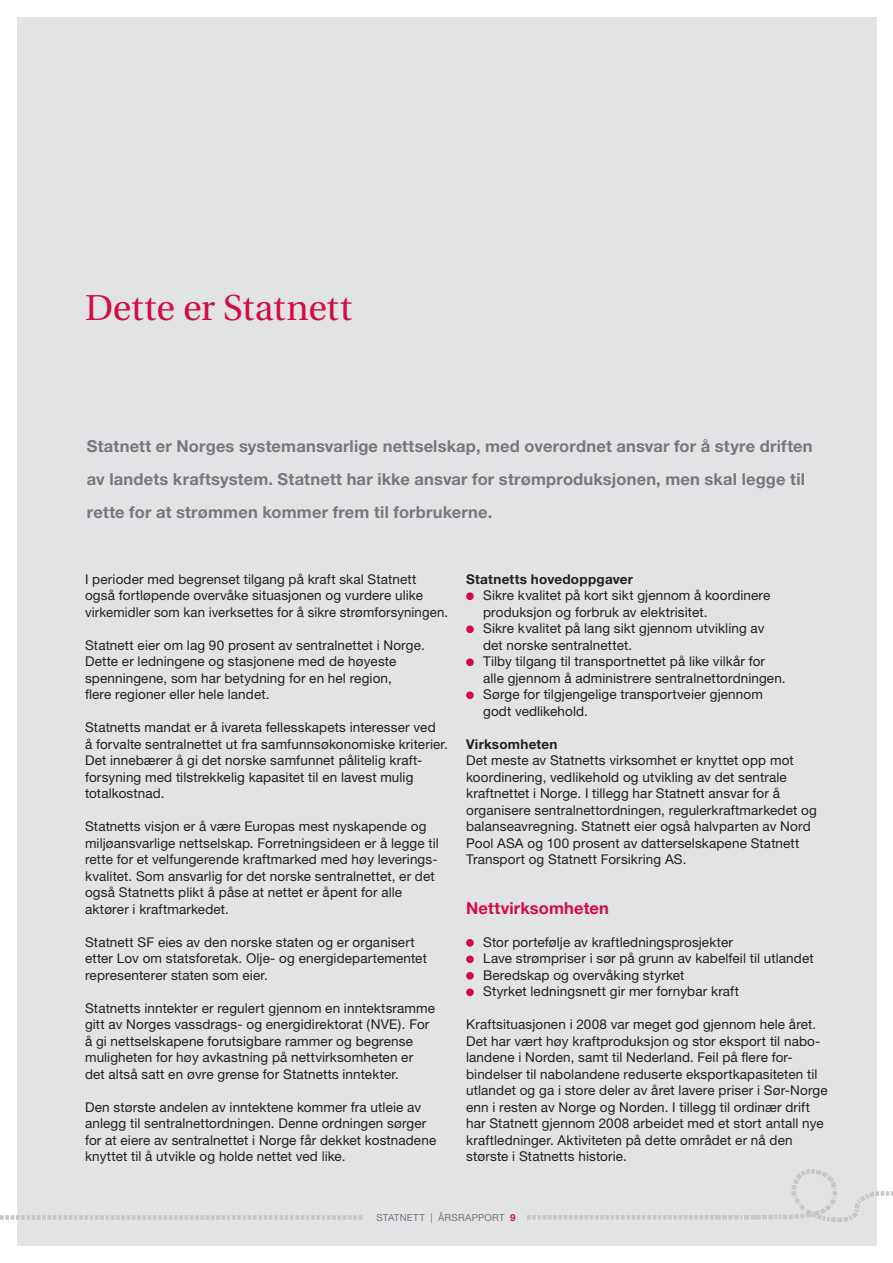
<style>
.page{position:relative;width:893px;height:1263px;background:#fff}
.page>*{position:absolute;margin:0;border:0;box-sizing:border-box;transform-origin:0 0}
.t1{font:36px "Utopia";letter-spacing:-.005em;color:#d20d44}
.t2{font:700 16.5px/33px "Helvetica Neue";letter-spacing:.01em;color:#76787b}
.t3{font:700 16.5px "Helvetica Neue";color:#d20d44}
.t4{font:13.5px/16.5px "Helvetica Neue";letter-spacing:.01em;color:#231f20}
.t5{font:700 13.5px "Helvetica Neue";color:#231f20}
.t6{font:9.75px "Helvetica Neue";letter-spacing:.02em;color:#76787b}
.s1{font-weight:700;color:#d20d44}
</style>
<div class="page">
<div style="left:17px;top:17px;width:859px;height:1229px;background:#e2e3e5"></div>
<svg style="left:0;top:1215px;width:362px;height:5px"></svg>
<div style="left:466px;top:592px;width:8px;height:8px;background:#d20d44;border-radius:50%"></div>
<div style="left:466px;top:625px;width:8px;height:8px;background:#d20d44;border-radius:50%"></div>
<div style="left:466px;top:658px;width:8px;height:8px;background:#d20d44;border-radius:50%"></div>
<div style="left:466px;top:691px;width:8px;height:8px;background:#d20d44;border-radius:50%"></div>
<div style="left:466px;top:939px;width:8px;height:8px;background:#d20d44;border-radius:50%"></div>
<div style="left:466px;top:955px;width:8px;height:8px;background:#d20d44;border-radius:50%"></div>
<div style="left:466px;top:972px;width:8px;height:8px;background:#d20d44;border-radius:50%"></div>
<div style="left:466px;top:988px;width:8px;height:8px;background:#d20d44;border-radius:50%"></div>
<svg style="left:527px;top:1167px;width:366px;height:57px"></svg>
<h1 class="t1" style="left:85px;top:288px;width:269px">Dette er Statnett</h1>
<p class="t2" style="left:87px;top:429px;width:727px">Statnett er Norges systemansvarlige nettselskap, med overordnet ansvar for å styre driften av landets kraftsystem. Statnett har ikke ansvar for strømproduksjonen, men skal legge til rette for at strømmen kommer frem til forbrukerne.</p>
<p class="t4" style="left:85px;top:570px;width:364px">I perioder med begrenset tilgang på kraft skal Statnett også fortløpende overvåke situasjonen og vurdere ulike virkemidler som kan iverksettes for å sikre strømforsyningen.</p>
<p class="t4" style="left:85px;top:636px;width:341px">Statnett eier om lag 90 prosent av sentralnettet i N orge.<br>Dette er ledningene og stasjonene med de høyeste spenningene, som har betydning for en hel region,<br>flere regioner eller hele landet.</p>
<p class="t4" style="left:85px;top:719px;width:364px">Statnetts mandat er å ivareta fellesskapets interesser ved<br>å forvalte sentralnettet ut fra samfunnsøkonomiske kriterier.<br>Det innebærer å gi det norske samfunnet pålitelig kraft&shy;forsyning med tilstrekkelig kapasitet til en lavest mulig totalkostnad.</p>
<p class="t4" style="left:85px;top:818px;width:355px">Statnetts visjon er å være Europas mest nyskapende og miljøansvarlige nettselskap. Forretningsideen er å legge til rette for et velfungerende kraftmarked med høy leverings&shy;kvalitet. Som ansvarlig for det norske sentralnettet, er det også Statnetts plikt å påse at nettet er åpent for alle aktører i kraftmarkedet.</p>
<p class="t4" style="left:85px;top:933px;width:343px">Statnett SF eies av den norske staten og er organisert etter Lov om statsforetak. Olje- og energidepartementet representerer staten som eier.</p>
<p class="t4" style="left:85px;top:999px;width:352px">Statnetts inntekter er regulert gjennom en inntektsramme gitt av Norges vassdrags- og energidirektorat (NVE). For å gi nettselskapene forutsigbare rammer og begrense muligheten for høy avkastning på nettvirksomheten er det altså satt en øvre grense for Statnetts inntekter.</p>
<p class="t4" style="left:85px;top:1098px;width:353px">Den største andelen av inntektene kommer fra utleie av anlegg til sentralnettordningen. Denne ordningen sørger for at eiere av sentralnettet i N orge får dekket kostnadene knyttet til å utvikle og holde nettet ved like.</p>
<p class="t5" style="left:466px;top:570px;width:168px">Statnetts hovedoppgaver</p>
<p class="t4" style="left:483px;top:587px;width:289px">Sikre kvalitet på kort sikt gjennom å koordinere</p>
<p class="t4" style="left:483px;top:603px;width:226px">produksjon og forbruk av elektrisitet.</p>
<p class="t4" style="left:483px;top:620px;width:283px">Sikre kvalitet på lang sikt gjennom utvikling av</p>
<p class="t4" style="left:483px;top:636px;width:151px">det norske sentralnettet.</p>
<p class="t4" style="left:477px;top:653px;width:289px">Tilby tilgang til transportnettet på like vilkår for</p>
<p class="t4" style="left:483px;top:669px;width:304px">alle gjennom å administrere sentralnettordningen.</p>
<p class="t4" style="left:483px;top:686px;width:281px">Sørge for tilgjengelige transportveier gjennom</p>
<p class="t4" style="left:483px;top:702px;width:106px">godt vedlikehold.</p>
<p class="t5" style="left:466px;top:735px;width:93px">Virksomheten</p>
<p class="t4" style="left:466px;top:752px;width:352px">Det meste av Statnetts virksomhet er knyttet opp mot koordinering, vedlikehold og utvikling av det sentrale kraftnettet i Norge. I tillegg har Statnett ansvar for å organisere sentralnettordningen, regulerkraftmarkedet og balanseavregning. Statnett eier også halvparten av N ord Pool ASA og 100 prosent av datterselskapene Statnett Transport og Statnett Forsikring AS.</p>
<p class="t3" style="left:466px;top:897px;width:144px">Nettvirksomheten</p>
<p class="t4" style="left:483px;top:933px;width:332px">Stor portefølje av kraftledningsprosjekter<br>Lave strømpriser i sør på grunn av kabelfeil til utlandet Beredskap og overvåking styrket<br>Styrket ledningsnett gir mer fornybar kraft</p>
<p class="t4" style="left:466px;top:1016px;width:363px">Kraftsituasjonen i 2008 var meget god gjennom hele året.<br>Det har vært høy kraftproduksjon og stor eksport til nabo&shy;landene i Norden, samt til Nederland. Feil på flere for&shy;bindelser til nabolandene reduserte eksportkapasiteten til utlandet og ga i store deler av året lavere priser i Sør-Norge enn i resten av Norge og Norden. I tillegg til ordinær drift har Statnett gjennom 2008 arbeidet med et stort antall nye kraftledninger. Aktiviteten på dette området er nå den største i Statnetts historie.</p>
<p class="t6" style="left:376px;top:1211px;width:141px">Statnett | Årsrapport <span class="s1">9</span></p>
</div>
